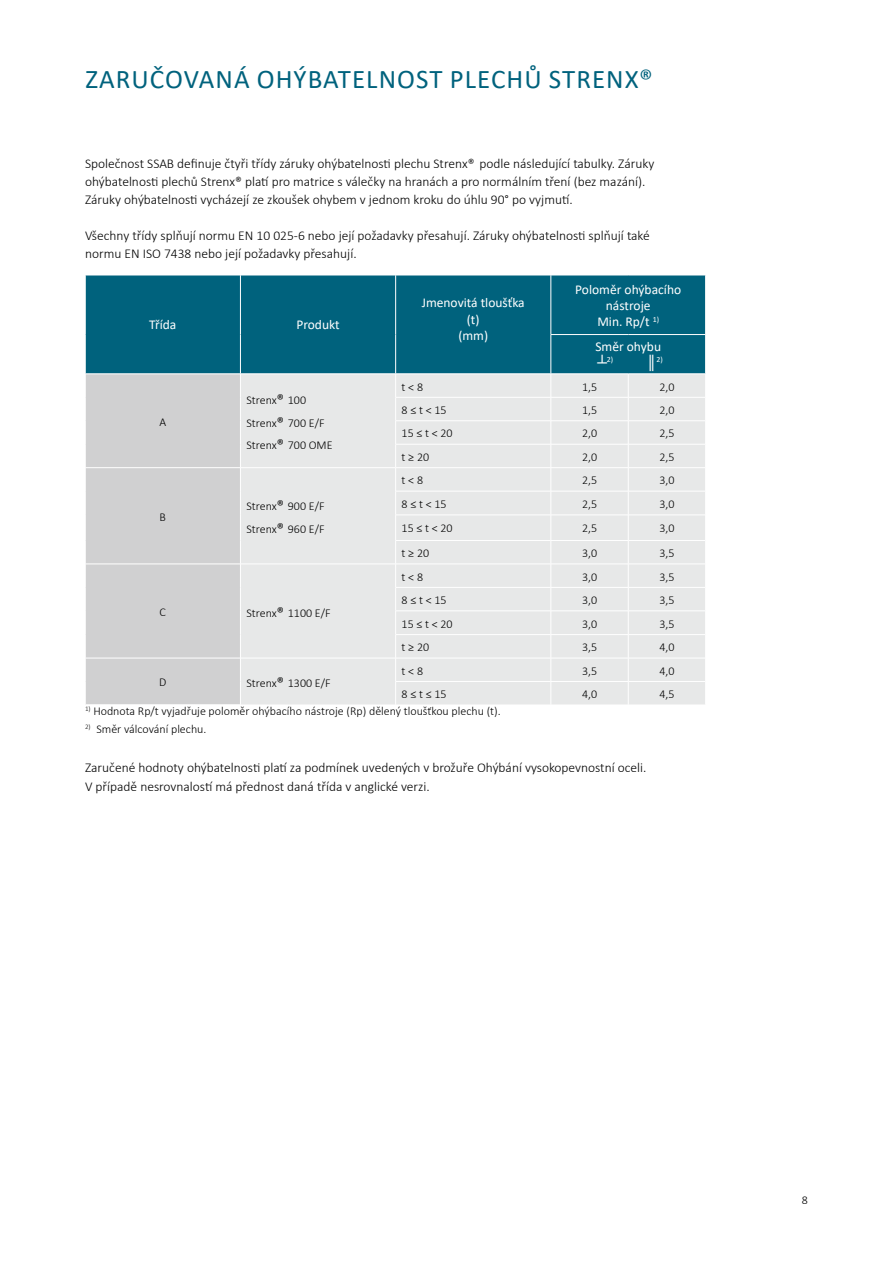
<style>
.page{position:relative;width:893px;height:1263px;background:#fff}
.page>*{position:absolute;margin:0;border:0;box-sizing:border-box;transform-origin:0 0}
.t1{font:27px "Calibri";letter-spacing:.04em;color:#00627d}
.t2{font:300 13.5px/18px "Calibri";color:#000}
.t3{font:13.5px/16.2px "Calibri";color:#fff;text-align:center}
.t4{font:300 12px/22.5px "Calibri";color:#000}
.t5{font:7.8px "Calibri";color:#fff}
.s1{font-weight:400;font-size:14.25px}
.s2{font-family:"Arial";font-size:13.5px}
</style>
<div class="page">
<div style="left:85px;top:276px;width:620px;height:98px;background:#00627d"></div>
<div style="left:86px;top:375px;width:154px;height:329px;background:#d0d0d1"></div>
<div style="left:241px;top:375px;width:464px;height:330px;background:#e7e8e8"></div>
<hr style="left:551px;top:334px;width:77px;height:1px;background:#fff">
<hr style="left:628px;top:334px;width:78px;height:1px;background:#fff">
<hr style="left:551px;top:275px;width:1px;height:59px;background:#fff">
<hr style="left:551px;top:335px;width:1px;height:39px;background:#fff">
<hr style="left:395px;top:444px;width:156px;height:1px;background:#fff">
<hr style="left:551px;top:444px;width:77px;height:1px;background:#fff">
<hr style="left:628px;top:444px;width:78px;height:1px;background:#fff">
<hr style="left:395px;top:491px;width:156px;height:1px;background:#fff">
<hr style="left:551px;top:491px;width:77px;height:1px;background:#fff">
<hr style="left:628px;top:491px;width:77px;height:1px;background:#fff">
<hr style="left:395px;top:515px;width:156px;height:1px;background:#fff">
<hr style="left:551px;top:515px;width:77px;height:1px;background:#fff">
<hr style="left:628px;top:515px;width:77px;height:1px;background:#fff">
<hr style="left:395px;top:540px;width:156px;height:1px;background:#fff">
<hr style="left:551px;top:540px;width:77px;height:1px;background:#fff">
<hr style="left:628px;top:540px;width:77px;height:1px;background:#fff">
<hr style="left:395px;top:587px;width:156px;height:1px;background:#fff">
<hr style="left:551px;top:587px;width:77px;height:1px;background:#fff">
<hr style="left:628px;top:587px;width:77px;height:1px;background:#fff">
<hr style="left:395px;top:611px;width:156px;height:1px;background:#fff">
<hr style="left:551px;top:611px;width:77px;height:1px;background:#fff">
<hr style="left:628px;top:611px;width:77px;height:1px;background:#fff">
<hr style="left:395px;top:634px;width:156px;height:1px;background:#fff">
<hr style="left:551px;top:634px;width:77px;height:1px;background:#fff">
<hr style="left:628px;top:634px;width:77px;height:1px;background:#fff">
<hr style="left:395px;top:681px;width:156px;height:1px;background:#fff">
<hr style="left:551px;top:681px;width:77px;height:1px;background:#fff">
<hr style="left:628px;top:681px;width:77px;height:1px;background:#fff">
<hr style="left:395px;top:397px;width:156px;height:1px;background:#fff">
<hr style="left:551px;top:397px;width:77px;height:1px;background:#fff">
<hr style="left:628px;top:397px;width:78px;height:1px;background:#fff">
<hr style="left:85px;top:467px;width:155px;height:1px;background:#fff">
<hr style="left:85px;top:564px;width:155px;height:1px;background:#fff">
<hr style="left:85px;top:275px;width:1px;height:59px;background:#fff">
<hr style="left:240px;top:275px;width:1px;height:59px;background:#fff">
<hr style="left:395px;top:275px;width:1px;height:59px;background:#fff">
<hr style="left:85px;top:335px;width:1px;height:39px;background:#fff">
<hr style="left:240px;top:335px;width:1px;height:39px;background:#fff">
<hr style="left:395px;top:335px;width:1px;height:39px;background:#fff">
<hr style="left:395px;top:420px;width:156px;height:1px;background:#fff">
<hr style="left:551px;top:420px;width:77px;height:1px;background:#fff">
<hr style="left:628px;top:420px;width:78px;height:1px;background:#fff">
<hr style="left:240px;top:467px;width:156px;height:1px;background:#fff">
<hr style="left:396px;top:467px;width:155px;height:1px;background:#fff">
<hr style="left:551px;top:467px;width:77px;height:1px;background:#fff">
<hr style="left:628px;top:467px;width:78px;height:1px;background:#fff">
<hr style="left:240px;top:564px;width:156px;height:1px;background:#fff">
<hr style="left:396px;top:564px;width:155px;height:1px;background:#fff">
<hr style="left:551px;top:564px;width:77px;height:1px;background:#fff">
<hr style="left:628px;top:564px;width:77px;height:1px;background:#fff">
<hr style="left:85px;top:658px;width:155px;height:1px;background:#fff">
<hr style="left:240px;top:658px;width:156px;height:1px;background:#fff">
<hr style="left:396px;top:658px;width:155px;height:1px;background:#fff">
<hr style="left:551px;top:658px;width:77px;height:1px;background:#fff">
<hr style="left:628px;top:658px;width:77px;height:1px;background:#fff">
<svg style="left:395px;top:375px;width:1px;height:330px"></svg>
<svg style="left:551px;top:374px;width:1px;height:331px"></svg>
<svg style="left:628px;top:375px;width:1px;height:330px"></svg>
<h1 class="t1" style="left:86px;top:61px;width:569px">ZARUČOVANÁ OHÝBATELNOST PLECHŮ STRENX®</h1>
<p class="t2" style="left:85px;top:154px;width:571px">Společnost SSAB definuje čtyři třídy záruky ohýbatelnosti plechu Strenx® podle následující tabulky. Záruky ohýbatelnosti plechů Strenx® platí pro matrice s válečky na hranách a pro normálním tření (bez mazání).<br>Záruky ohýbatelnosti vycházejí ze zkoušek ohybem v jednom kroku do úhlu 90° po vyjmutí.</p>
<p class="t2" style="left:85px;top:226px;width:566px">Všechny třídy splňují normu EN 10 025-6 nebo její požadavky přesahují. Záruky ohýbatelnosti splňují také normu EN ISO 7438 nebo její požadavky přesahují.</p>
<p class="t3" style="left:149px;top:317px;width:29px">Třída</p>
<p class="t3" style="left:296px;top:317px;width:45px">Produkt</p>
<p class="t4" style="left:159px;top:410px;width:8px">A</p>
<p class="t4" style="left:160px;top:505px;width:8px">B</p>
<p class="t4" style="left:246px;top:388px;width:88px">Strenx<span class="s1">®</span> 100<br>Strenx<span class="s1">®</span> 700 E/F<br>Strenx<span class="s1">®</span> 700 OME</p>
<p class="t4" style="left:246px;top:494px;width:80px">Strenx<span class="s1">®</span> 900 E/F<br>Strenx<span class="s1">®</span> 960 E/F</p>
<p class="t4" style="left:160px;top:600px;width:8px">C</p>
<p class="t4" style="left:246px;top:601px;width:86px">Strenx<span class="s1">®</span> 1100 E/F</p>
<p class="t3" style="left:422px;top:294px;width:105px">Jmenovitá tloušťka (t)<br>(mm)</p>
<p class="t3" style="left:575px;top:281px;width:107px">Poloměr ohýbacího nástroje<br>Min. Rp/t <sup>1)</sup></p>
<p class="t3" style="left:595px;top:338px;width:67px">Směr ohybu</p>
<p class="t5" style="left:597px;top:354px;width:17px"><span class="s2">┴</span>2)</p>
<p class="t5" style="left:647px;top:354px;width:17px"><span class="s2">║</span>2)</p>
<p class="t4" style="left:402px;top:375px;width:23px">t &lt; 8</p>
<p class="t4" style="left:582px;top:375px;width:17px">1,5</p>
<p class="t4" style="left:659px;top:375px;width:17px">2,0</p>
<p class="t4" style="left:402px;top:398px;width:46px">8 ≤ t &lt; 15</p>
<p class="t4" style="left:582px;top:398px;width:17px">1,5</p>
<p class="t4" style="left:659px;top:398px;width:17px">2,0</p>
<p class="t4" style="left:402px;top:422px;width:53px">15 ≤ t &lt; 20</p>
<p class="t4" style="left:582px;top:422px;width:17px">2,0</p>
<p class="t4" style="left:659px;top:422px;width:17px">2,5</p>
<p class="t4" style="left:402px;top:445px;width:29px">t ≥ 20</p>
<p class="t4" style="left:582px;top:445px;width:17px">2,0</p>
<p class="t4" style="left:659px;top:445px;width:17px">2,5</p>
<p class="t4" style="left:402px;top:468px;width:23px">t &lt; 8</p>
<p class="t4" style="left:582px;top:468px;width:17px">2,5</p>
<p class="t4" style="left:659px;top:468px;width:17px">3,0</p>
<p class="t4" style="left:402px;top:492px;width:46px">8 ≤ t &lt; 15</p>
<p class="t4" style="left:582px;top:492px;width:17px">2,5</p>
<p class="t4" style="left:659px;top:492px;width:17px">3,0</p>
<p class="t4" style="left:402px;top:516px;width:53px">15 ≤ t &lt; 20</p>
<p class="t4" style="left:582px;top:516px;width:17px">2,5</p>
<p class="t4" style="left:659px;top:516px;width:17px">3,0</p>
<p class="t4" style="left:402px;top:541px;width:29px">t ≥ 20</p>
<p class="t4" style="left:582px;top:541px;width:17px">3,0</p>
<p class="t4" style="left:659px;top:541px;width:17px">3,5</p>
<p class="t4" style="left:402px;top:565px;width:23px">t &lt; 8</p>
<p class="t4" style="left:582px;top:565px;width:17px">3,0</p>
<p class="t4" style="left:659px;top:565px;width:17px">3,5</p>
<p class="t4" style="left:402px;top:588px;width:46px">8 ≤ t &lt; 15</p>
<p class="t4" style="left:582px;top:588px;width:17px">3,0</p>
<p class="t4" style="left:659px;top:588px;width:17px">3,5</p>
<p class="t4" style="left:402px;top:612px;width:53px">15 ≤ t &lt; 20</p>
<p class="t4" style="left:582px;top:612px;width:17px">3,0</p>
<p class="t4" style="left:659px;top:612px;width:17px">3,5</p>
<p class="t4" style="left:402px;top:635px;width:29px">t ≥ 20</p>
<p class="t4" style="left:582px;top:635px;width:17px">3,5</p>
<p class="t4" style="left:659px;top:635px;width:17px">4,0</p>
<p class="t4" style="left:402px;top:659px;width:23px">t &lt; 8</p>
<p class="t4" style="left:582px;top:659px;width:17px">3,5</p>
<p class="t4" style="left:659px;top:659px;width:17px">4,0</p>
<p class="t4" style="left:402px;top:682px;width:46px">8 ≤ t ≤ 15</p>
<p class="t4" style="left:582px;top:682px;width:17px">4,0</p>
<p class="t4" style="left:659px;top:682px;width:17px">4,5</p>
<p class="t4" style="left:85px;top:699px;width:417px"><sup>1)</sup> Hodnota Rp/t vyjadřuje poloměr ohýbacího nástroje (Rp) dělený tloušťkou plechu (t).</p>
<p class="t4" style="left:85px;top:717px;width:123px"><sup>2)</sup> Směr válcování plechu.</p>
<p class="t2" style="left:85px;top:757px;width:563px;line-height:19.5px">Zaručené hodnoty ohýbatelnosti platí za podmínek uvedených v brožuře Ohýbání vysokopevnostní oceli.<br>V případě nesrovnalostí má přednost daná třída v anglické verzi.</p>
<p class="t4" style="left:159px;top:671px;width:9px">D</p>
<p class="t4" style="left:246px;top:671px;width:86px">Strenx<span class="s1">®</span> 1300 E/F</p>
<p class="t4" style="left:802px;top:1188px;width:8px">8</p>
</div>
